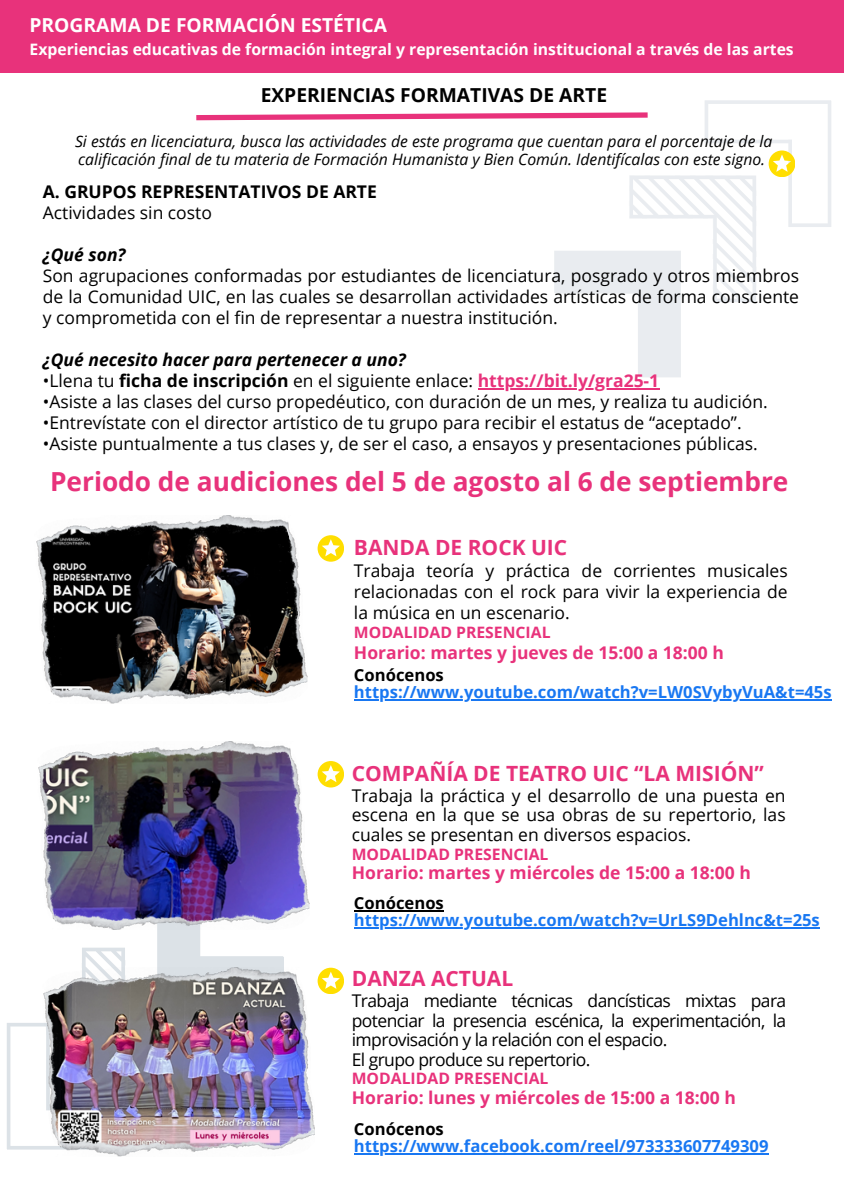
<style>
.page{position:relative;width:844px;height:1191px;background:#fff}
.page>*{position:absolute;margin:0;border:0;box-sizing:border-box;transform-origin:0 0}
.t1{font:700 26.25px "Open Sans";color:#e8327b}
.t2{font:700 21px "Open Sans";color:#e8327b}
.t3{font:700 19.25px "Open Sans";color:#000}
.t4{font:700 19.25px "Open Sans";color:#fff}
.t5{font:17.5px/21px "Open Sans";color:#000;text-align:justify}
.t6{font:17.5px/19.6px "Open Sans";letter-spacing:-.035em;color:#000}
.t7{font:700 17.5px "Open Sans";color:#e8327b}
.t8{font:700 17.5px/21px "Open Sans";color:#000}
.t9{font:italic 700 17.5px "Open Sans";color:#000}
.t10{font:700 16.62px "Open Sans";color:#1877f2}
.t11{font:700 16.62px "Open Sans";color:#000}
.t12{font:italic 15.75px/18.4px "Open Sans";color:#000}
.t13{font:700 15.75px "Open Sans";color:#fff}
.t14{font:700 15.75px "Open Sans";color:#e8327b}
.s1{font-weight:400}
.s2{font-weight:700;font-style:italic}
.s3{font-weight:700}
.s4{font-weight:700;color:#e8327b}
</style>
<div class="page">
<div style="left:0;top:0;width:843px;height:73px;background:#e8327b"></div>
<svg style="left:532px;top:100px;width:299px;height:290px"></svg>
<svg style="left:7px;top:929px;width:277px;height:228px"></svg>
<svg style="left:196px;top:110px;width:456px;height:13px"></svg>
<svg style="left:317px;top:535px;width:27px;height:26px"></svg>
<svg style="left:317px;top:967px;width:27px;height:26px"></svg>
<img style="left:36px;top:515px;width:271px;height:188px">
<img style="left:38px;top:741px;width:271px;height:188px">
<img style="left:43px;top:967px;width:272px;height:189px">
<hr style="left:354px;top:699px;width:477px;height:1px;background:#1877f2">
<svg style="left:317px;top:761px;width:27px;height:26px"></svg>
<hr style="left:354px;top:910px;width:90px;height:1px;background:#000">
<hr style="left:354px;top:927px;width:465px;height:1px;background:#1877f2">
<hr style="left:477px;top:388px;width:182px;height:1px;background:#e8327b">
<hr style="left:354px;top:1153px;width:414px;height:2px;background:#1877f2">
<svg style="left:768px;top:150px;width:26px;height:27px"></svg>
<p class="t4" style="left:29px;top:12px;width:359px">PROGRAMA DE FORMACIÓN ESTÉTICA</p>
<p class="t13" style="left:29px;top:38px;width:765px">Experiencias educativas de formación integral y representación institucional a través de las artes</p>
<p class="t3" style="left:260px;top:82px;width:348px">EXPERIENCIAS FORMATIVAS DE ARTE</p>
<p class="t12" style="left:75px;top:131px;width:698px">Si estás en licenciatura, busca las actividades de este programa que cuentan para el porcentaje de la calificación final de tu materia de Formación Humanista y Bien Común. Identifícalas con este signo.</p>
<p class="t8" style="left:43px;top:180px;width:335px">A. GRUPOS REPRESENTATIVOS DE ARTE<br><span class="s1">Actividades sin costo</span></p>
<p class="t5" style="left:43px;top:243px;width:757px;text-align:left"><span class="s2">¿Qué son?<br></span>Son agrupaciones conformadas por estudiantes de licenciatura, posgrado y otros miembros de la Comunidad UIC, en las cuales se desarrollan actividades artísticas de forma consciente y comprometida con el fin de representar a nuestra institución.</p>
<p class="t9" style="left:43px;top:347px;width:364px">¿Qué necesito hacer para pertenecer a uno?</p>
<p class="t5" style="left:43px;top:369px;width:618px">•Llena tu <span class="s3">ficha de inscripción</span> en el siguiente enlace: <span class="s4">https://bit.ly/gra25-1</span></p>
<h4 class="t5" style="left:43px;top:390px;width:726px">•Asiste a las clases del curso propedéutico, con duración de un mes, y realiza tu audición.</h4>
<h4 class="t5" style="left:43px;top:411px;width:700px">•Entrevístate con el director artístico de tu grupo para recibir el estatus de “aceptado”.</h4>
<h4 class="t5" style="left:43px;top:432px;width:716px">•Asiste puntualmente a tus clases y, de ser el caso, a ensayos y presentaciones públicas.</h4>
<p class="t1" style="left:50px;top:462px;width:739px">Periodo de audiciones del 5 de agosto al 6 de septiembre</p>
<p class="t2" style="left:354px;top:532px;width:215px">BANDA DE ROCK UIC</p>
<p class="t5" style="left:354px;top:560px;width:435px">Trabaja teoría y práctica de corrientes musicales relacionadas con el rock para vivir la experiencia de la música en un escenario.</p>
<p class="t14" style="left:354px;top:620px;width:198px">MODALIDAD PRESENCIAL</p>
<p class="t7" style="left:354px;top:640px;width:371px">Horario: martes y jueves de 15:00 a 18:00 h</p>
<h3 class="t11" style="left:354px;top:662px;width:91px">Conócenos</h3>
<h3 class="t10" style="left:354px;top:680px;width:479px">https://www.youtube.com/watch?v=LW0SVybyVuA&amp;t=45s</h3>
<p class="t2" style="left:352px;top:758px;width:413px">COMPAÑÍA DE TEATRO UIC “LA MISIÓN”</p>
<p class="t5" style="left:352px;top:785px;width:435px;line-height:19.6px">Trabaja la práctica y el desarrollo de una puesta en escena en la que se usa obras de su repertorio, las cuales se presentan en diversos espacios.</p>
<p class="t14" style="left:352px;top:842px;width:198px">MODALIDAD PRESENCIAL</p>
<p class="t7" style="left:352px;top:860px;width:400px">Horario: martes y miércoles de 15:00 a 18:00 h</p>
<h3 class="t11" style="left:354px;top:891px;width:91px">Conócenos</h3>
<h1 class="t10" style="left:354px;top:908px;width:467px">https://www.youtube.com/watch?v=UrLS9Dehlnc&amp;t=25s</h1>
<p class="t2" style="left:352px;top:963px;width:163px">DANZA ACTUAL</p>
<p class="t6" style="left:352px;top:990px;width:436px">Trabaja mediante técnicas dancísticas mixtas para potenciar la presencia escénica, la experimentación, la improvisación y la relación con el espacio.<br>El grupo produce su repertorio.</p>
<p class="t14" style="left:352px;top:1067px;width:198px">MODALIDAD PRESENCIAL</p>
<p class="t7" style="left:352px;top:1085px;width:385px">Horario: lunes y miércoles de 15:00 a 18:00 h</p>
<p class="t11" style="left:354px;top:1117px;width:91px">Conócenos</p>
<p class="t10" style="left:354px;top:1134px;width:416px">https://www.facebook.com/reel/973333607749309</p>
</div>
